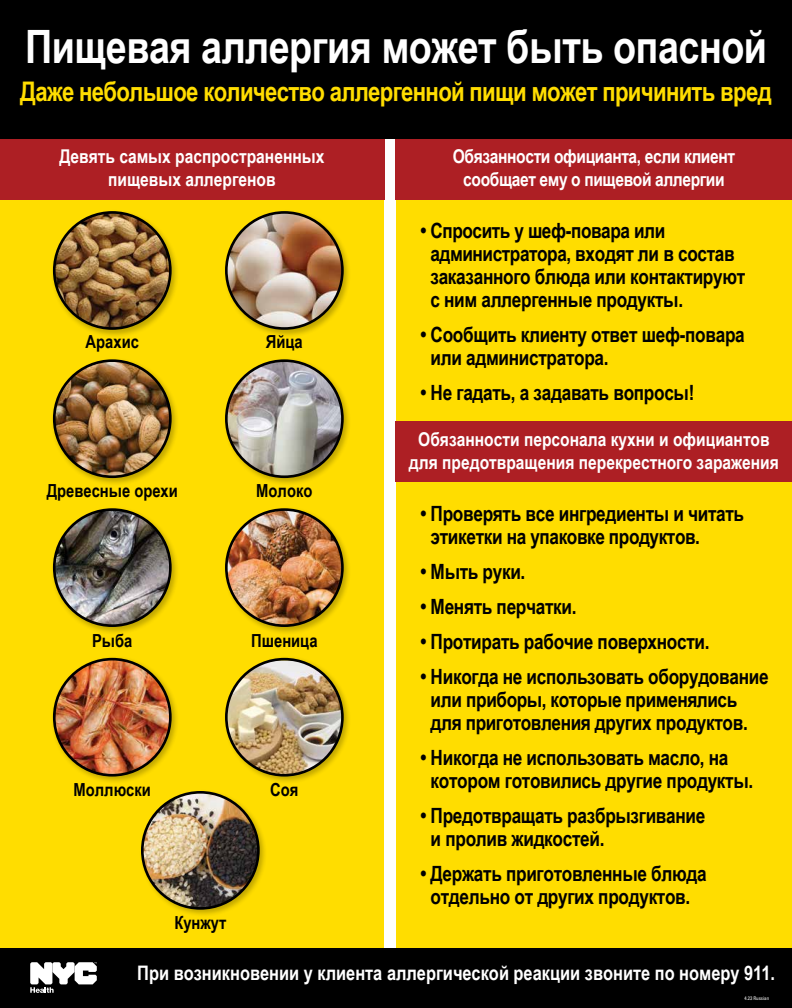
<style>
.page{position:relative;width:792px;height:1008px;background:#fff}
.page>*{position:absolute;margin:0;border:0;box-sizing:border-box;transform-origin:0 0}
.t1{font:700 46px "Arial Narrow";letter-spacing:-.01em;color:#fff}
.t2{font:700 27px "Arial Narrow";letter-spacing:-.025em;color:#fd0}
.t3{font:700 21px/23px "Arial Narrow";letter-spacing:-.015em;color:#000}
.t4{font:700 20px "Arial Narrow";color:#fff}
.t5{font:700 19px/23px "Arial Narrow";color:#fff;text-align:center}
.t6{font:700 19px/23px "Arial Narrow";letter-spacing:-.02em;color:#fff;text-align:center}
.t7{font:700 18px "Arial Narrow";color:#000}
.t8{font:condensed 5px "Univers LT Std";color:#fff}
</style>
<div class="page">
<div style="left:0;top:199px;width:792px;height:757px;background:#fd0"></div>
<div style="left:384px;top:133px;width:12px;height:829px;background:#fff"></div>
<div style="left:396px;top:138px;width:396px;height:62px;background:#ad1f24"></div>
<div style="left:396px;top:421px;width:396px;height:61px;background:#ad1f24"></div>
<div style="left:0;top:948px;width:792px;height:60px;background:#000"></div>
<div style="left:0;top:138px;width:384px;height:62px;background:#ad1f24"></div>
<div style="left:0;top:0;width:792px;height:139px;background:#000"></div>
<svg style="left:30px;top:962px;width:67px;height:31px"></svg>
<div style="left:51px;top:209px;width:129px;height:129px;background:#000;opacity:.24"></div>
<img style="left:54px;top:212px;width:116px;height:117px;border-radius:58px">
<div style="left:53px;top:211px;width:119px;height:119px;border:3px solid #000;border-radius:50%"></div>
<div style="left:51px;top:357px;width:129px;height:129px;background:#000;opacity:.24"></div>
<img style="left:54px;top:361px;width:116px;height:116px;border-radius:58px">
<div style="left:53px;top:359px;width:119px;height:119px;border:3px solid #000;border-radius:50%"></div>
<div style="left:51px;top:506px;width:129px;height:129px;background:#000;opacity:.24"></div>
<img style="left:54px;top:510px;width:116px;height:116px;border-radius:58px">
<div style="left:53px;top:508px;width:119px;height:119px;border:3px solid #000;border-radius:50%"></div>
<div style="left:51px;top:656px;width:129px;height:129px;background:#000;opacity:.24"></div>
<img style="left:54px;top:659px;width:116px;height:116px;border-radius:58px">
<div style="left:53px;top:658px;width:119px;height:119px;border:3px solid #000;border-radius:50%"></div>
<div style="left:223px;top:209px;width:129px;height:129px;background:#000;opacity:.24"></div>
<img style="left:226px;top:212px;width:116px;height:117px;border-radius:58px">
<div style="left:225px;top:211px;width:119px;height:119px;border:3px solid #000;border-radius:50%"></div>
<div style="left:139px;top:789px;width:129px;height:129px;background:#000;opacity:.24"></div>
<img style="left:142px;top:792px;width:116px;height:116px;border-radius:58px">
<div style="left:141px;top:791px;width:119px;height:119px;border:3px solid #000;border-radius:50%"></div>
<div style="left:223px;top:357px;width:129px;height:129px;background:#000;opacity:.24"></div>
<img style="left:226px;top:361px;width:116px;height:116px">
<div style="left:225px;top:359px;width:119px;height:119px;border:3px solid #000;border-radius:50%"></div>
<div style="left:223px;top:506px;width:129px;height:129px;background:#000;opacity:.24"></div>
<img style="left:226px;top:510px;width:116px;height:116px;border-radius:58px">
<div style="left:225px;top:508px;width:119px;height:119px;border:3px solid #000;border-radius:50%"></div>
<div style="left:223px;top:656px;width:129px;height:129px;background:#000;opacity:.24"></div>
<img style="left:226px;top:660px;width:116px;height:115px">
<div style="left:225px;top:658px;width:119px;height:119px;border:3px solid #000;border-radius:50%"></div>
<h1 class="t1" style="left:25px;top:12px;width:743px">Пищевая аллергия может быть опасной</h1>
<p class="t2" style="left:20px;top:72px;width:753px">Даже небольшое количество аллергенной пищи может причинить вред</p>
<p class="t5" style="left:59px;top:144px;width:266px">Девять самых распространенных пищевых аллергенов</p>
<p class="t7" style="left:86px;top:328px;width:55px">Арахис</p>
<p class="t7" style="left:266px;top:328px;width:38px">Яйца</p>
<p class="t7" style="left:47px;top:477px;width:133px">Древесные орехи</p>
<p class="t7" style="left:256px;top:477px;width:58px">Молоко</p>
<p class="t7" style="left:92px;top:627px;width:42px">Рыба</p>
<p class="t7" style="left:251px;top:627px;width:68px">Пшеница</p>
<p class="t7" style="left:74px;top:776px;width:79px">Моллюски</p>
<p class="t7" style="left:270px;top:776px;width:30px">Соя</p>
<p class="t7" style="left:174px;top:909px;width:54px">Кунжут</p>
<p class="t6" style="left:453px;top:144px;width:284px">Обязанности официанта, если клиент сообщает ему о пищевой аллергии</p>
<p class="t3" style="left:430px;top:218px;width:316px;text-indent:-10px">• Спросить у шеф-повара или администратора, входят ли в состав заказанного блюда или контактируют с ним аллергенные продукты.</p>
<p class="t3" style="left:431px;top:322px;width:316px;text-indent:-10px">• Сообщить клиенту ответ шеф-повара или администратора.</p>
<p class="t3" style="left:420px;top:380px;width:275px">• Не гадать, а задавать вопросы!</p>
<p class="t5" style="left:409px;top:427px;width:371px">Обязанности персонала кухни и официантов для предотвращения перекрестного заражения</p>
<p class="t3" style="left:431px;top:501px;width:315px;text-indent:-10px">• Проверять все ингредиенты и читать этикетки на упаковке продуктов.</p>
<p class="t3" style="left:420px;top:559px;width:106px">• Мыть руки.</p>
<p class="t3" style="left:420px;top:594px;width:158px">• Менять перчатки.</p>
<p class="t3" style="left:420px;top:629px;width:291px">• Протирать рабочие поверхности.</p>
<p class="t3" style="left:431px;top:664px;width:339px;text-indent:-10px">• Никогда не использовать оборудование или приборы, которые применялись для приготовления других продуктов.</p>
<p class="t3" style="left:431px;top:745px;width:324px;text-indent:-10px">• Никогда не использовать масло, на котором готовились другие продукты.</p>
<p class="t3" style="left:431px;top:803px;width:276px;text-indent:-10px">• Предотвращать разбрызгивание и пролив жидкостей.</p>
<p class="t3" style="left:420px;top:861px;width:288px;text-align:center">• Держать приготовленные блюда отдельно от других продуктов.</p>
<p class="t4" style="left:137px;top:958px;width:640px">При возникновении у клиента аллергической реакции звоните по номеру 911.</p>
<p class="t8" style="left:745px;top:995px;width:26px">4.23 Russian</p>
</div>
